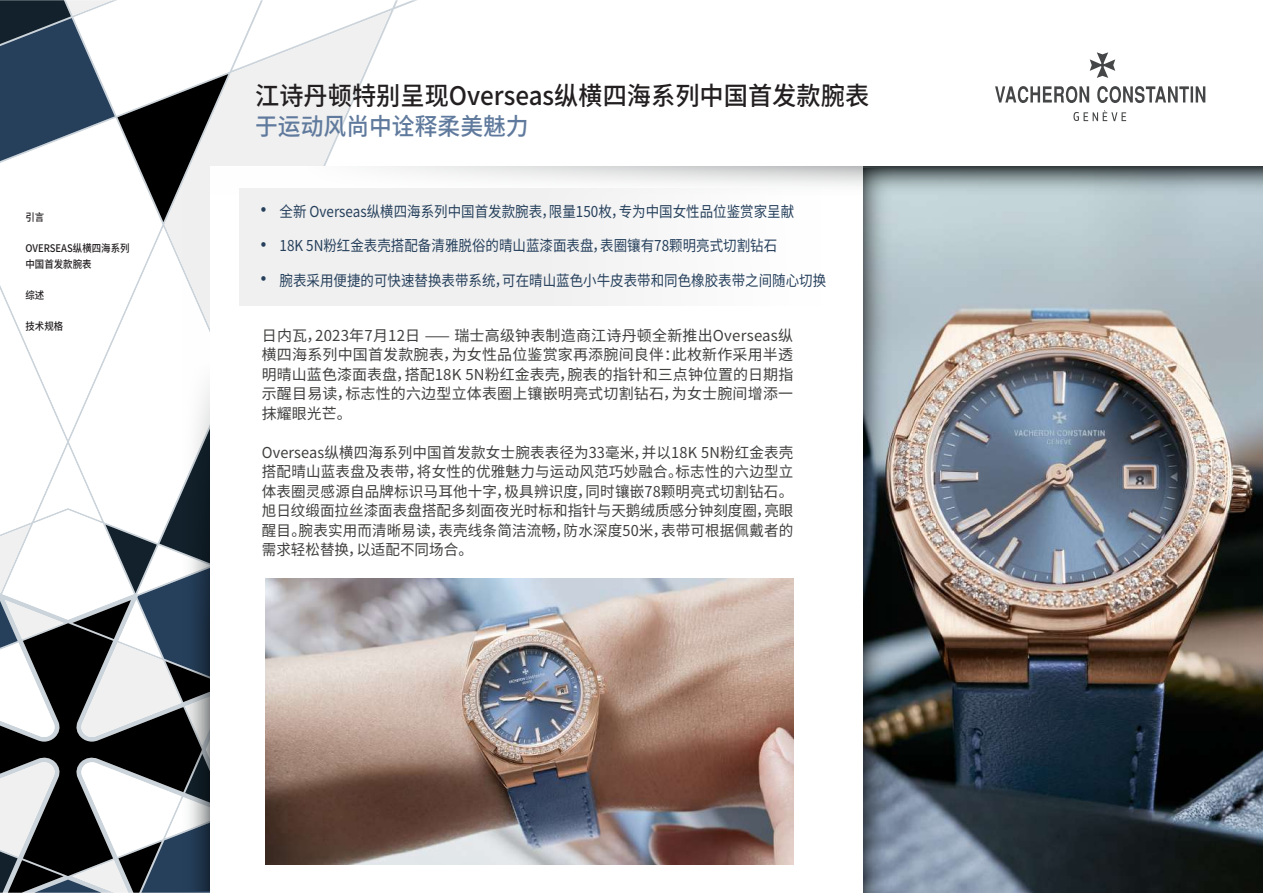
<style>
.page{position:relative;width:1263px;height:893px;background:#fff}
.page>*{position:absolute;margin:0;border:0;box-sizing:border-box;transform-origin:0 0}
.t1{font:500 25.5px "Source Han Sans CN";color:#231f20;scale:.95 1}
.t2{font:500 24px "Source Han Sans CN";color:#607a9d;scale:.95 1}
.t3{font:15px/19.5px "Source Han Sans CN";letter-spacing:.01em;color:#41403f;text-align:justify}
.t4{font:15px "Source Han Sans CN";color:#26405c;scale:.9 1}
.t5{font:500 15px "ST Heiti SC";color:#26405c;scale:.9 1}
.t6{font:500 10.5px/15.6px "Source Han Sans CN";color:#231f20;scale:.9 1}
</style>
<div class="page">
<svg style="left:261px;top:10px;width:130px;height:156px;fill:#f0f0f0"></svg>
<svg style="left:0;top:745px;width:163px;height:9px"></svg>
<svg style="left:0;top:754px;width:210px;height:139px"></svg>
<svg style="left:0;top:289px;width:163px;height:456px"></svg>
<svg style="left:0;top:0;width:261px;height:222px"></svg>
<svg style="left:995px;top:52px;width:210px;height:69px"></svg>
<svg style="left:163px;top:190px;width:47px;height:701px"></svg>
<div style="left:210px;top:166px;width:1052px;height:727px;background:#fff"></div>
<svg style="left:378px;top:166px;width:884px;height:20px"></svg>
<img style="left:911px;top:214px;width:352px;height:679px">
<svg style="left:863px;top:167px;width:400px;height:47px;background:#a1b1b6"></svg>
<svg style="left:863px;top:168px;width:48px;height:725px;background:#676f75"></svg>
<img style="left:266px;top:579px;width:527px;height:286px">
<div style="left:239px;top:188px;width:582px;height:118px;background:#f0f0f0"></div>
<p class="t6" style="left:26px;top:210px;width:22px">引言</p>
<p class="t6" style="left:26px;top:241px;width:117px">OVERSEAS纵横四海系列中国首发款腕表</p>
<p class="t6" style="left:26px;top:288px;width:22px">综述</p>
<p class="t6" style="left:26px;top:319px;width:44px">技术规格</p>
<h1 class="t1" style="left:255px;top:82px;width:648px">江诗丹顿特别呈现Overseas纵横四海系列中国首发款腕表</h1>
<h2 class="t2" style="left:255px;top:113px;width:290px">于运动风尚中诠释柔美魅力</h2>
<p class="t5" style="left:259px;top:203px;width:11px">•</p>
<p class="t5" style="left:259px;top:237px;width:11px">•</p>
<p class="t5" style="left:259px;top:272px;width:11px">•</p>
<p class="t4" style="left:279px;top:203px;width:573px">全新 Overseas纵横四海系列中国首发款腕表，限量150枚，专为中国女性品位鉴赏家呈献</p>
<p class="t4" style="left:279px;top:237px;width:555px">18K 5N粉红金表壳搭配备清雅脱俗的晴山蓝漆面表盘，表圈镶有78颗明亮式切割钻石</p>
<p class="t4" style="left:279px;top:272px;width:609px">腕表采用便捷的可快速替换表带系统，可在晴山蓝色小牛皮表带和同色橡胶表带之间随心切换</p>
<p class="t3" style="left:262px;top:326px;width:533px">日内瓦，2023年7月12日 —— 瑞士高级钟表制造商江诗丹顿全新推出Overseas纵横四海系列中国首发款腕表，为女性品位鉴赏家再添腕间良伴：此枚新作采用半透明晴山蓝色漆面表盘，搭配18K 5N粉红金表壳，腕表的指针和三点钟位置的日期指示醒目易读，标志性的六边型立体表圈上镶嵌明亮式切割钻石，为女士腕间增添一抹耀眼光芒。</p>
<p class="t3" style="left:262px;top:443px;width:533px">Overseas纵横四海系列中国首发款女士腕表表径为33毫米，并以18K 5N粉红金表壳搭配晴山蓝表盘及表带，将女性的优雅魅力与运动风范巧妙融合。标志性的六边型立体表圈灵感源自品牌标识马耳他十字，极具辨识度，同时镶嵌78颗明亮式切割钻石。旭日纹缎面拉丝漆面表盘搭配多刻面夜光时标和指针与天鹅绒质感分钟刻度圈，亮眼醒目。腕表实用而清晰易读，表壳线条简洁流畅，防水深度50米，表带可根据佩戴者的需求轻松替换，以适配不同场合。</p>
</div>
